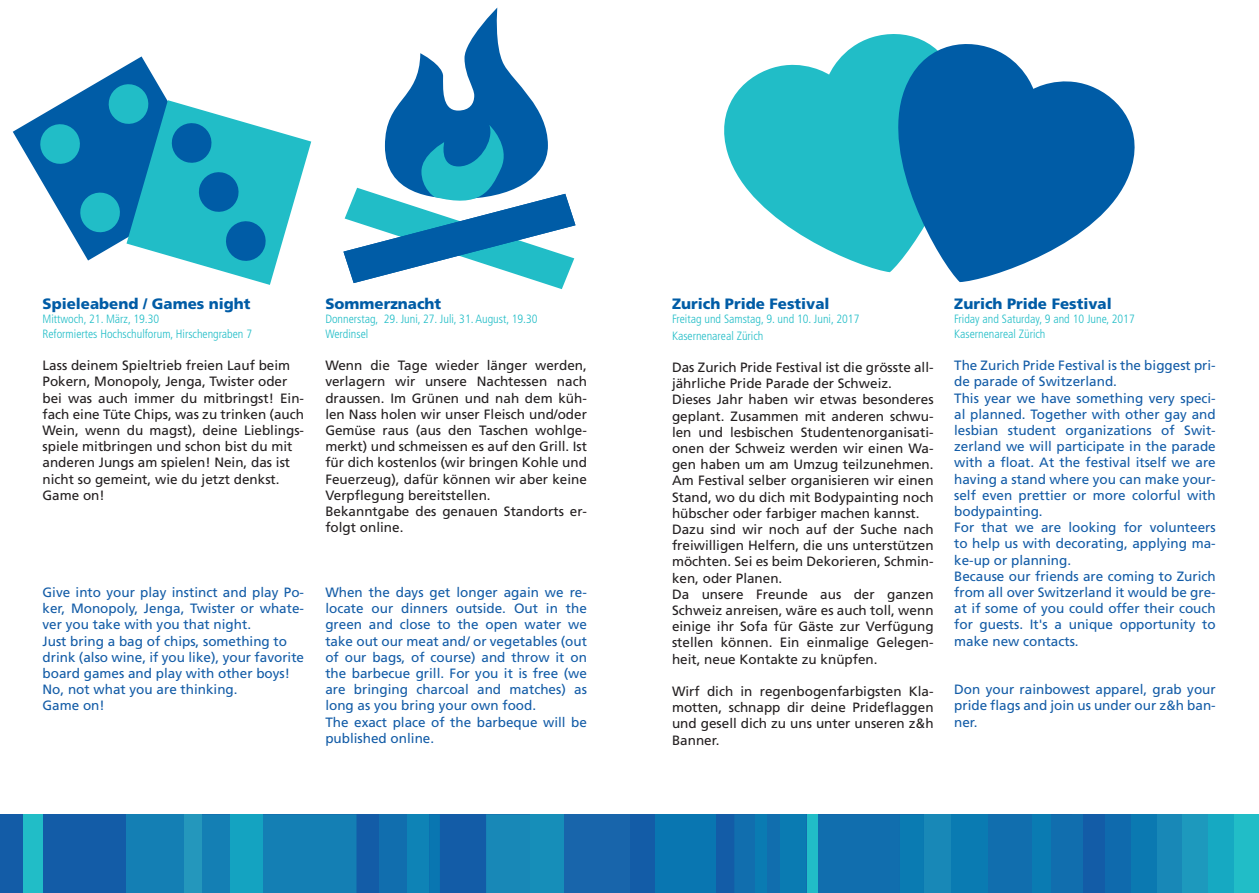
<style>
.page{position:relative;width:1259px;height:893px;background:#fff}
.page>*{position:absolute;margin:0;border:0;box-sizing:border-box;transform-origin:0 0}
.t1{font:900 15px "Frutiger LT Std";color:#005ca6}
.t2{font:13.5px/16.2px "Frutiger LT Std";color:#231f20;text-align:justify}
.t3{font:13.5px/16.2px "Frutiger LT Std";color:#135ca7;text-align:justify}
.t4{font:300 condensed 12px "Frutiger LT Std";color:#21bdc7}
</style>
<div class="page">
<div style="left:0;top:814px;width:1258px;height:79px;background:#135ca7"></div>
<div style="left:202px;top:814px;width:154px;height:79px;background:#147fb4"></div>
<div style="left:23px;top:814px;width:20px;height:79px;background:#21bdc7"></div>
<div style="left:231px;top:814px;width:32px;height:79px;background:#14a3c1"></div>
<div style="left:126px;top:814px;width:59px;height:79px;background:#147fb4"></div>
<div style="left:185px;top:814px;width:17px;height:79px;background:#2497bc"></div>
<svg style="left:429px;top:814px;width:11px;height:79px"></svg>
<div style="left:1226px;top:814px;width:33px;height:79px;background:#21bdc7"></div>
<div style="left:1201px;top:814px;width:32px;height:79px;background:#16a9c2"></div>
<div style="left:1175px;top:814px;width:32px;height:79px;background:#1d99bd"></div>
<div style="left:1150px;top:814px;width:32px;height:79px;background:#1888b7"></div>
<div style="left:1124px;top:814px;width:32px;height:79px;background:#0b79b1"></div>
<div style="left:1098px;top:814px;width:32px;height:79px;background:#0f6aad"></div>
<div style="left:1073px;top:814px;width:32px;height:79px;background:#135ca7"></div>
<div style="left:734px;top:814px;width:21px;height:79px;background:#116eae"></div>
<div style="left:655px;top:814px;width:61px;height:79px;background:#0976b1"></div>
<svg style="left:806px;top:814px;width:118px;height:79px;background:#1077b0"></svg>
<div style="left:766px;top:814px;width:14px;height:79px;background:#116eae"></div>
<div style="left:755px;top:814px;width:11px;height:79px;background:#0a7bb2"></div>
<div style="left:1051px;top:814px;width:22px;height:79px;background:#116eae"></div>
<div style="left:1073px;top:814px;width:10px;height:79px;background:#116eae"></div>
<div style="left:379px;top:814px;width:29px;height:79px;background:#116eae"></div>
<div style="left:408px;top:814px;width:21px;height:79px;background:#0e83b6"></div>
<div style="left:486px;top:814px;width:44px;height:79px;background:#1888b7"></div>
<div style="left:987px;top:814px;width:45px;height:79px;background:#116eae"></div>
<div style="left:950px;top:814px;width:37px;height:79px;background:#0a7bb2"></div>
<div style="left:924px;top:814px;width:26px;height:79px;background:#1888b7"></div>
<div style="left:1032px;top:814px;width:19px;height:79px;background:#0a7bb2"></div>
<div style="left:564px;top:814px;width:65px;height:79px;background:#1865ab"></div>
<div style="left:530px;top:814px;width:34px;height:79px;background:#168eb9"></div>
<div style="left:780px;top:814px;width:26px;height:79px;background:#0a7bb2"></div>
<svg style="left:13px;top:56px;width:298px;height:229px"></svg>
<svg style="left:343px;top:8px;width:232px;height:281px"></svg>
<svg style="left:724px;top:34px;width:190px;height:236px;fill:#21bdc7"></svg>
<svg style="left:878px;top:37px;width:257px;height:245px;fill:#005ca6"></svg>
<p class="t1" style="left:43px;top:295px;width:210px">Spieleabend / Games night</p>
<p class="t4" style="left:43px;top:312px;width:118px">Mittwoch, 21. März, 19.30</p>
<p class="t4" style="left:43px;top:327px;width:211px">Reformiertes Hochschulforum, Hirschengraben 7</p>
<p class="t2" style="left:43px;top:357px;width:249px">Lass deinem Spieltrieb freien Lauf beim</p>
<p class="t2" style="left:43px;top:374px;width:246px">Pokern, Monopoly, Jenga, Twister oder</p>
<p class="t2" style="left:43px;top:390px;width:263px">bei was auch immer du mitbringst! Ein&shy;fach eine Tüte Chips, was zu trinken (auch</p>
<p class="t2" style="left:43px;top:422px;width:263px">Wein, wenn du magst), deine Lieblings&shy;spiele mitbringen und schon bist du mit</p>
<p class="t2" style="left:43px;top:455px;width:249px">anderen Jungs am spielen! Nein, das ist</p>
<p class="t2" style="left:43px;top:471px;width:239px">nicht so gemeint, wie du jetzt denkst.</p>
<p class="t2" style="left:43px;top:487px;width:64px">Game on!</p>
<p class="t3" style="left:43px;top:584px;width:263px">Give into your play instinct and play Po&shy;ker, Monopoly, Jenga, Twister or whate&shy;ver you take with you that night.</p>
<p class="t3" style="left:43px;top:633px;width:246px">Just bring a bag of chips, something to</p>
<p class="t3" style="left:43px;top:649px;width:263px">drink (also wine, if you like), your favorite</p>
<p class="t3" style="left:43px;top:665px;width:249px">board games and play with other boys!</p>
<p class="t3" style="left:43px;top:681px;width:197px">No, not what you are thinking.</p>
<p class="t3" style="left:43px;top:698px;width:64px">Game on!</p>
<p class="t1" style="left:325px;top:295px;width:117px">Sommerznacht</p>
<p class="t4" style="left:325px;top:312px;width:214px">Donnerstag, 29. Juni, 27. Juli, 31. August, 19.30</p>
<p class="t4" style="left:325px;top:327px;width:44px">Werdinsel</p>
<p class="t2" style="left:325px;top:357px;width:263px">Wenn die Tage wieder länger werden, verlagern wir unsere Nachtessen nach draussen. Im Grünen und nah dem küh&shy;len Nass holen wir unser Fleisch und/oder Gemüse raus (aus den Taschen wohlge&shy;merkt) und schmeissen es auf den Grill. Ist für dich kostenlos (wir bringen Kohle und Feuerzeug), dafür können wir aber keine Verpflegung bereitstellen.</p>
<p class="t2" style="left:325px;top:503px;width:263px">Bekanntgabe des genauen Standorts er&shy;folgt online.</p>
<p class="t3" style="left:325px;top:584px;width:263px">When the days get longer again we re&shy;locate our dinners outside. Out in the green and close to the open water we take out our meat and/ or vegetables (out of our bags, of course) and throw it on the barbecue grill. For you it is free (we are bringing charcoal and matches) as long as you bring your own food.</p>
<p class="t3" style="left:325px;top:714px;width:263px">The exact place of the barbeque will be published online.</p>
<p class="t1" style="left:672px;top:295px;width:159px">Zurich Pride Festival</p>
<p class="t4" style="left:672px;top:312px;width:189px">Freitag und Samstag, 9. und 10. Juni, 2017</p>
<p class="t4" style="left:672px;top:329px;width:93px">Kasernenareal Zürich</p>
<p class="t2" style="left:672px;top:359px;width:263px">Das Zurich Pride Festival ist die grösste all&shy;jährliche Pride Parade der Schweiz.</p>
<p class="t2" style="left:672px;top:392px;width:263px">Dieses Jahr haben wir etwas besonderes geplant. Zusammen mit anderen schwu&shy;len und lesbischen Studentenorganisati&shy;onen der Schweiz werden wir einen Wa&shy;gen haben um am Umzug teilzunehmen.<br>Am Festival selber organisieren wir einen Stand, wo du dich mit Bodypainting noch hübscher oder farbiger machen kannst.</p>
<p class="t2" style="left:672px;top:521px;width:263px">Dazu sind wir noch auf der Suche nach freiwilligen Helfern, die uns unterstützen möchten. Sei es beim Dekorieren, Schmin&shy;ken, oder Planen.</p>
<p class="t2" style="left:672px;top:586px;width:263px">Da unsere Freunde aus der ganzen Schweiz anreisen, wäre es auch toll, wenn einige ihr Sofa für Gäste zur Verfügung stellen können. Ein einmalige Gelegen&shy;heit, neue Kontakte zu knüpfen.</p>
<p class="t2" style="left:672px;top:683px;width:263px">Wirf dich in regenbogenfarbigsten Kla&shy;motten, schnapp dir deine Prideflaggen und gesell dich zu uns unter unseren z&amp;h Banner.</p>
<p class="t1" style="left:954px;top:295px;width:159px">Zurich Pride Festival</p>
<p class="t4" style="left:954px;top:312px;width:182px">Friday and Saturday, 9 and 10 June, 2017</p>
<p class="t4" style="left:954px;top:327px;width:93px">Kasernenareal Zürich</p>
<p class="t3" style="left:954px;top:357px;width:263px">The Zurich Pride Festival is the biggest pri&shy;de parade of Switzerland.</p>
<p class="t3" style="left:954px;top:390px;width:263px">This year we have something very speci&shy;al planned. Together with other gay and lesbian student organizations of Swit&shy;zerland we will participate in the parade with a float. At the festival itself we are having a stand where you can make your&shy;self even prettier or more colorful with bodypainting.</p>
<p class="t3" style="left:954px;top:519px;width:263px">For that we are looking for volunteers to help us with decorating, applying ma&shy;ke-up or planning.</p>
<p class="t3" style="left:954px;top:568px;width:263px">Because our friends are coming to Zurich from all over Switzerland it would be gre&shy;at if some of you could offer their couch for guests. It's a unique opportunity to make new contacts.</p>
<p class="t3" style="left:954px;top:681px;width:263px">Don your rainbowest apparel, grab your pride flags and join us under our z&amp;h ban&shy;ner.</p>
</div>
